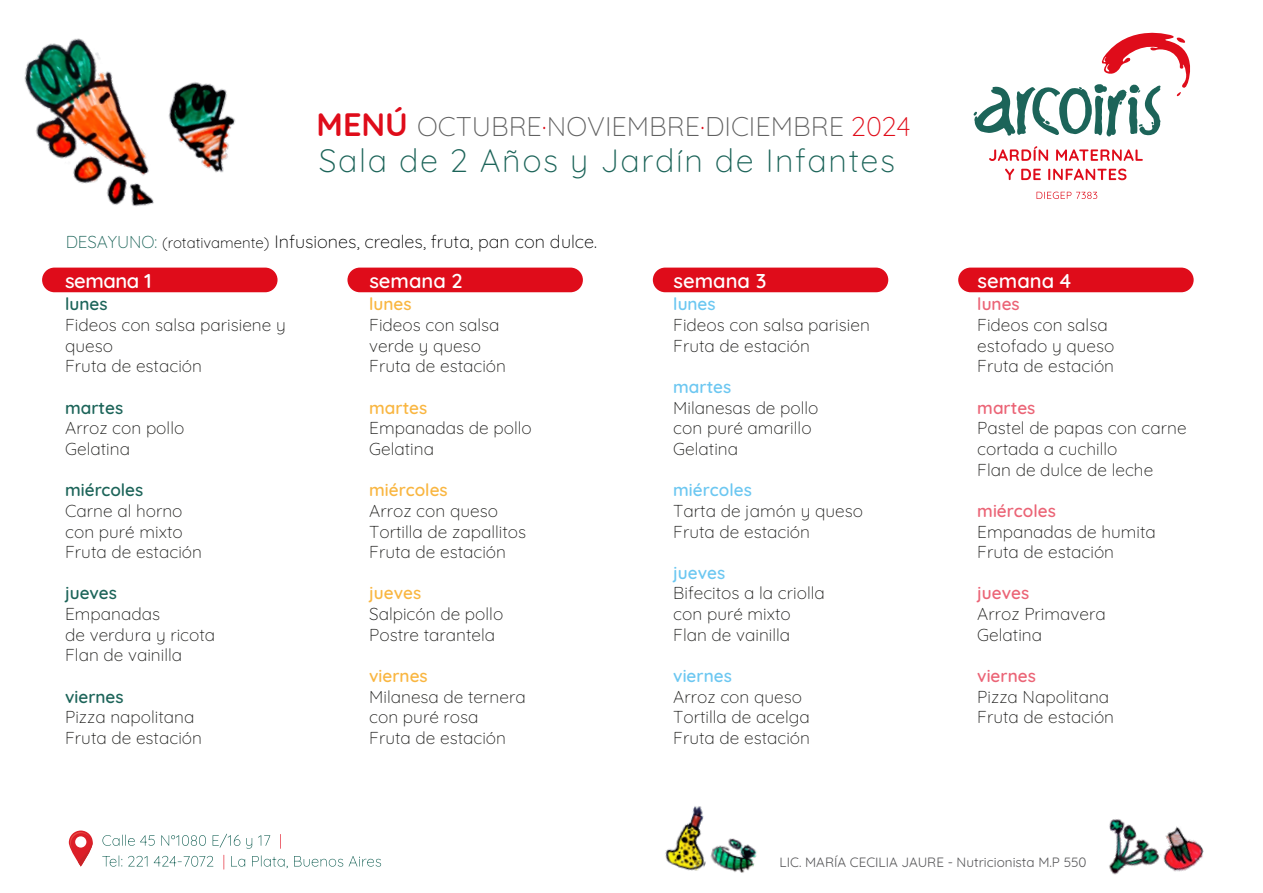
<style>
.page{position:relative;width:1263px;height:893px;background:#fff}
.page>*{position:absolute;margin:0;border:0;box-sizing:border-box;transform-origin:0 0}
.t1{font:300 32.25px "Quicksand";letter-spacing:.05em;color:#1c6459}
.t2{font:300 27px "Quicksand";color:#606060}
.t3{font:600 20.1px "Quicksand";color:#fff}
.t4{font:300 18px "Quicksand";color:#000}
.t5{font:300 17.25px/20.7px "Quicksand";color:#1d1d1b}
.t6{font:600 17.25px "Quicksand";color:#1c6459}
.t7{font:600 17.25px "Quicksand";color:#f9b641}
.t8{font:600 17.25px "Quicksand";color:#6cc7f1}
.t9{font:600 17.25px "Quicksand";color:#eb6476}
.t10{font:13.5px "Quicksand";color:#59595b}
.s1{font-weight:700;font-size:32.25px;color:#df0c1a}
.s2{color:#e00c19}
.s3{font-size:17.25px;color:#1c6459}
.s4{font-size:15px}
</style>
<div class="page">
<img style="left:665px;top:806px;width:39px;height:65px">
<svg style="left:102px;top:835px;width:53px;height:11px"></svg>
<svg style="left:161px;top:835px;width:45px;height:11px"></svg>
<svg style="left:213px;top:834px;width:27px;height:14px"></svg>
<svg style="left:246px;top:838px;width:6px;height:11px"></svg>
<svg style="left:258px;top:835px;width:12px;height:11px"></svg>
<svg style="left:280px;top:834px;width:1px;height:15px"></svg>
<svg style="left:102px;top:855px;width:20px;height:12px"></svg>
<svg style="left:128px;top:856px;width:19px;height:10px"></svg>
<svg style="left:154px;top:856px;width:59px;height:11px"></svg>
<svg style="left:224px;top:855px;width:1px;height:14px"></svg>
<svg style="left:231px;top:856px;width:14px;height:11px"></svg>
<svg style="left:252px;top:855px;width:36px;height:13px"></svg>
<svg style="left:294px;top:856px;width:49px;height:11px"></svg>
<svg style="left:349px;top:856px;width:32px;height:11px"></svg>
<svg style="left:69px;top:830px;width:24px;height:36px"></svg>
<svg style="left:70px;top:832px;width:23px;height:34px"></svg>
<svg style="left:973px;top:32px;width:217px;height:105px"></svg>
<svg style="left:989px;top:146px;width:59px;height:15px"></svg>
<svg style="left:1056px;top:149px;width:87px;height:12px"></svg>
<svg style="left:1005px;top:169px;width:9px;height:11px"></svg>
<svg style="left:1021px;top:169px;width:20px;height:11px"></svg>
<svg style="left:1048px;top:169px;width:78px;height:11px"></svg>
<svg style="left:1036px;top:192px;width:61px;height:7px"></svg>
<div style="left:42px;top:268px;width:236px;height:24px;background:#df0c1a;border-radius:12px"></div>
<div style="left:653px;top:268px;width:235px;height:24px;background:#df0c1a;border-radius:12px"></div>
<div style="left:958px;top:268px;width:236px;height:24px;background:#df0c1a;border-radius:12px"></div>
<div style="left:347px;top:268px;width:236px;height:24px;background:#df0c1a;border-radius:12px"></div>
<img style="left:1109px;top:819px;width:41px;height:56px">
<img style="left:24px;top:38px;width:212px;height:169px">
<img style="left:704px;top:838px;width:53px;height:35px">
<img style="left:1150px;top:826px;width:54px;height:46px">
<h2 class="t2" style="left:317px;top:106px;width:595px"><span class="s1">MENÚ</span> OCTUBRE<span class="s2">·</span>NOVIEMBRE<span class="s2">·</span>DICIEMBRE <span class="s2">2024</span></h2>
<h1 class="t1" style="left:319px;top:135px;width:578px">Sala de 2 Años y Jardín de Infantes</h1>
<p class="t4" style="left:66px;top:227px;width:533px"><span class="s3">DESAYUNO:</span> <span class="s4">(rotativamente)</span> Infusiones, creales, fruta, pan con dulce.</p>
<p class="t3" style="left:65px;top:265px;width:88px">semana 1</p>
<p class="t3" style="left:369px;top:265px;width:95px">semana 2</p>
<p class="t3" style="left:673px;top:265px;width:94px">semana 3</p>
<p class="t3" style="left:977px;top:265px;width:95px">semana 4</p>
<p class="t6" style="left:65px;top:291px;width:44px">lunes</p>
<p class="t5" style="left:65px;top:313px;width:222px">Fideos con salsa parisiene y queso<br>Fruta de estación</p>
<p class="t6" style="left:65px;top:394px;width:60px">martes</p>
<p class="t5" style="left:65px;top:416px;width:121px">Arroz con pollo<br>Gelatina</p>
<p class="t6" style="left:65px;top:477px;width:80px">miércoles</p>
<p class="t5" style="left:65px;top:499px;width:138px">Carne al horno con puré mixto<br>Fruta de estación</p>
<p class="t6" style="left:65px;top:580px;width:53px">jueves</p>
<p class="t5" style="left:65px;top:602px;width:152px">Empanadas<br>de verdura y ricota<br>Flan de vainilla</p>
<p class="t6" style="left:65px;top:683px;width:60px">viernes</p>
<p class="t5" style="left:65px;top:705px;width:138px">Pizza napolitana<br>Fruta de estación</p>
<p class="t7" style="left:369px;top:291px;width:44px">lunes</p>
<p class="t5" style="left:369px;top:313px;width:138px">Fideos con salsa verde y queso<br>Fruta de estación</p>
<p class="t7" style="left:369px;top:394px;width:60px">martes</p>
<p class="t5" style="left:369px;top:416px;width:164px">Empanadas de pollo<br>Gelatina</p>
<p class="t7" style="left:369px;top:477px;width:80px">miércoles</p>
<p class="t5" style="left:369px;top:499px;width:158px">Arroz con queso<br>Tortilla de zapallitos<br>Fruta de estación</p>
<p class="t7" style="left:369px;top:580px;width:54px">jueves</p>
<p class="t5" style="left:369px;top:602px;width:136px">Salpicón de pollo<br>Postre tarantela</p>
<p class="t7" style="left:369px;top:662px;width:60px">viernes</p>
<p class="t5" style="left:369px;top:684px;width:158px">Milanesa de ternera con puré rosa<br>Fruta de estación</p>
<p class="t8" style="left:673px;top:291px;width:44px">lunes</p>
<p class="t5" style="left:673px;top:313px;width:198px">Fideos con salsa parisien<br>Fruta de estación</p>
<p class="t8" style="left:673px;top:373px;width:60px">martes</p>
<p class="t5" style="left:673px;top:395px;width:147px">Milanesas de pollo con puré amarillo<br>Gelatina</p>
<p class="t8" style="left:673px;top:477px;width:80px">miércoles</p>
<p class="t5" style="left:673px;top:499px;width:191px">Tarta de jamón y queso<br>Fruta de estación</p>
<p class="t8" style="left:673px;top:559px;width:54px">jueves</p>
<p class="t5" style="left:673px;top:581px;width:153px">Bifecitos a la criolla con puré mixto<br>Flan de vainilla</p>
<p class="t8" style="left:673px;top:662px;width:60px">viernes</p>
<p class="t5" style="left:673px;top:684px;width:138px">Arroz con queso<br>Tortilla de acelga<br>Fruta de estación</p>
<p class="t9" style="left:977px;top:291px;width:44px">lunes</p>
<p class="t5" style="left:977px;top:313px;width:139px">Fideos con salsa estofado y queso<br>Fruta de estación</p>
<p class="t9" style="left:977px;top:394px;width:60px">martes</p>
<p class="t5" style="left:977px;top:416px;width:211px">Pastel de papas con carne cortada a cuchillo<br>Flan de dulce de leche</p>
<p class="t9" style="left:977px;top:497px;width:80px">miércoles</p>
<p class="t5" style="left:977px;top:519px;width:180px">Empanadas de humita<br>Fruta de estación</p>
<p class="t9" style="left:977px;top:580px;width:54px">jueves</p>
<p class="t5" style="left:977px;top:602px;width:130px">Arroz Primavera<br>Gelatina</p>
<p class="t9" style="left:977px;top:662px;width:60px">viernes</p>
<p class="t5" style="left:977px;top:684px;width:138px">Pizza Napolitana<br>Fruta de estación</p>
<p class="t10" style="left:780px;top:851px;width:308px">LIC. MARÍA CECILIA JAURE - Nutricionista M.P 550</p>
</div>
